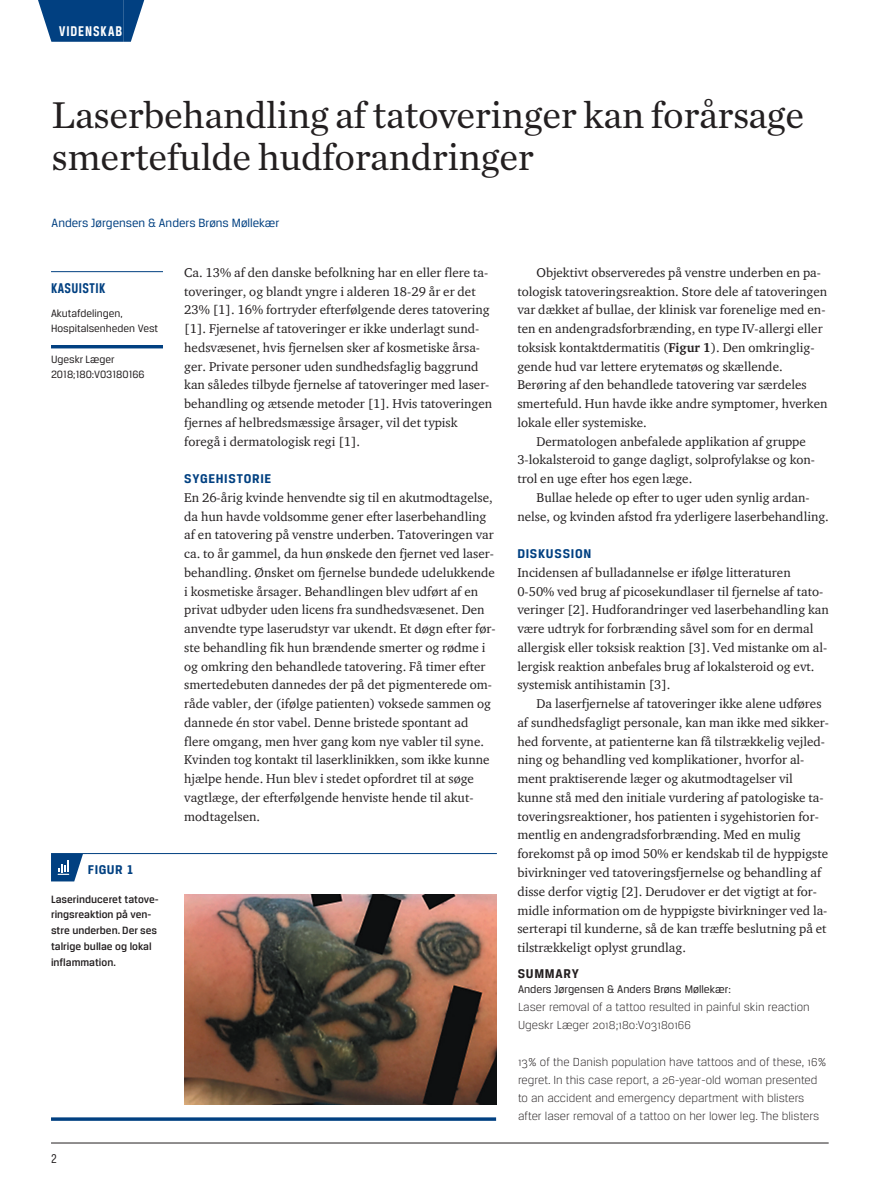
<style>
.page{position:relative;width:893px;height:1191px;background:#fff}
.page>*{position:absolute;margin:0;border:0;box-sizing:border-box;transform-origin:0 0}
.t1{font:39px/42px "Chronicle Text G1";letter-spacing:-.01em;color:#231f20}
.t2{font:700 15px "Breuer Condensed";letter-spacing:.065em;color:#fff}
.t3{font:700 15px "Breuer Condensed";color:#014081}
.t4{font:700 13.5px "Breuer Text";letter-spacing:.05em;color:#014081}
.t5{font:700 13.5px "Breuer Text";letter-spacing:.055em;color:#231f20}
.t6{font:13.5px "Breuer Condensed";color:#231f20}
.t7{font:13.05px/18.8px "ITC Charter Com";color:#231f20}
.t8{font:12.75px "Breuer Text";color:#014081}
.t9{font:300 12.45px/18px "Breuer Text";color:#231f20}
.t10{font:11.7px "Breuer Text";color:#231f20}
.t11{font:500 11.25px/15.8px "Breuer Text";color:#231f20}
.t12{font:11.25px/15px "Breuer Text";color:#231f20}
.s1{font-weight:700}
</style>
<div class="page">
<hr style="left:51px;top:1142px;width:778px;height:1px;background:#231f20">
<div style="left:59px;top:0;width:64px;height:42px;background:#014081"></div>
<svg style="left:38px;top:0;width:21px;height:42px"></svg>
<svg style="left:123px;top:0;width:21px;height:42px"></svg>
<hr style="left:51px;top:271px;width:112px;height:1px;background:#014081">
<hr style="left:51px;top:345px;width:112px;height:3px;background:#014081">
<hr style="left:51px;top:853px;width:37px;height:1px;background:#014081">
<hr style="left:88px;top:853px;width:409px;height:1px;background:#014081">
<svg style="left:51px;top:854px;width:32px;height:27px"></svg>
<img style="left:184px;top:894px;width:312px;height:210px">
<hr style="left:51px;top:1117px;width:445px;height:3px;background:#014081">
<p class="t2" style="left:59px;top:23px;width:65px">VIDENSKAB</p>
<h1 class="t1" style="left:52px;top:92px;width:754px">Laserbehandling af tatoveringer kan forårsage smertefulde hudforandringer</h1>
<p class="t8" style="left:52px;top:215px;width:229px">Anders Jørgensen &amp; Anders Brøns Møllekær</p>
<p class="t7" style="left:184px;top:263px;width:309px">Ca. 13% af den danske befolkning har en eller flere ta&shy;toveringer, og blandt yngre i alderen 18-29 år er det 23% [1]. 16% fortryder efterfølgende deres tatovering [1]. Fjernelse af tatoveringer er ikke underlagt sund&shy;hedsvæsenet, hvis fjernelsen sker af kosmetiske årsa&shy;ger. Private personer uden sundhedsfaglig baggrund kan således tilbyde fjernelse af tatoveringer med laser&shy;behandling og ætsende metoder [1]. Hvis tatoveringen fjernes af helbredsmæssige årsager, vil det typisk foregå i dermatologisk regi [1].</p>
<p class="t4" style="left:184px;top:471px;width:89px">SYGEHISTORIE</p>
<p class="t7" style="left:184px;top:488px;width:313px">En 26-årig kvinde henvendte sig til en akutmodtagelse, da hun havde voldsomme gener efter laserbehandling af en tatovering på venstre underben. Tatoveringen var ca. to år gammel, da hun ønskede den fjernet ved laser&shy;behandling. Ønsket om fjernelse bundede udelukkende i kosmetiske årsager. Behandlingen blev udført af en privat udbyder uden licens fra sundhedsvæsenet. Den anvendte type laserudstyr var ukendt. Et døgn efter før&shy;ste behandling fik hun brændende smerter og rødme i og omkring den behandlede tatovering. Få timer efter smertedebuten dannedes der på det pigmenterede om&shy;råde vabler, der (ifølge patienten) voksede sammen og dannede én stor vabel. Denne bristede spontant ad flere omgang, men hver gang kom nye vabler til syne.<br>Kvinden tog kontakt til laserklinikken, som ikke kunne hjælpe hende. Hun blev i stedet opfordret til at søge vagtlæge, der efterfølgende henviste hende til akut&shy;modtagelsen.</p>
<p class="t3" style="left:51px;top:280px;width:50px">KASUISTIK</p>
<p class="t12" style="left:51px;top:306px;width:109px">Akutafdelingen,<br>Hospitalsenheden Vest</p>
<p class="t12" style="left:51px;top:352px;width:95px">Ugeskr Læger<br>2018;180:V03180166</p>
<p class="t4" style="left:88px;top:862px;width:15px">FIGUR</p>
<p class="t4" style="left:126px;top:862px;width:9px">1</p>
<p class="t11" style="left:51px;top:891px;width:109px">Laserinduceret tatove&shy;ringsreaktion på ven&shy;stre underben. Der ses talrige bullae og lokal inflammation.</p>
<p class="t6" style="left:51px;top:1150px;width:7px">2</p>
<p class="t7" style="left:536px;top:263px;width:286px">Objektivt observeredes på venstre underben en pa-</p>
<p class="t7" style="left:517px;top:281px;width:311px">tologisk tatoveringsreaktion. Store dele af tatoveringen</p>
<p class="t7" style="left:517px;top:300px;width:310px">var dækket af bullae, der klinisk var forenelige med en-</p>
<p class="t7" style="left:517px;top:319px;width:307px">ten en andengradsforbrænding, en type IV-allergi eller</p>
<p class="t7" style="left:517px;top:338px;width:299px">toksisk kontaktdermatitis (<span class="s1">Figur 1</span>). Den omkringlig-</p>
<p class="t7" style="left:517px;top:356px;width:267px">gende hud var lettere erytematøs og skællende.</p>
<p class="t7" style="left:517px;top:375px;width:291px">Berøring af den behandlede tatovering var særdeles</p>
<p class="t7" style="left:517px;top:394px;width:312px">smertefuld. Hun havde ikke andre symptomer, hverken</p>
<p class="t7" style="left:517px;top:413px;width:131px">lokale eller systemiske.</p>
<p class="t7" style="left:536px;top:431px;width:271px">Dermatologen anbefalede applikation af gruppe</p>
<p class="t7" style="left:517px;top:450px;width:299px">3-lokalsteroid to gange dagligt, solprofylakse og kon-</p>
<p class="t7" style="left:517px;top:469px;width:176px">trol en uge efter hos egen læge.</p>
<p class="t7" style="left:536px;top:488px;width:275px">Bullae helede op efter to uger uden synlig ardan-</p>
<p class="t7" style="left:517px;top:506px;width:313px">nelse, og kvinden afstod fra yderligere laserbehandling.</p>
<p class="t4" style="left:517px;top:546px;width:75px">DISKUSSION</p>
<p class="t7" style="left:517px;top:563px;width:313px">Incidensen af bulladannelse er ifølge litteraturen 0-50% ved brug af picosekundlaser til fjernelse af tato&shy;veringer [2]. Hudforandringer ved laserbehandling kan være udtryk for forbrænding såvel som for en dermal allergisk eller toksisk reaktion [3]. Ved mistanke om al&shy;lergisk reaktion anbefales brug af lokalsteroid og evt. systemisk antihistamin [3].</p>
<p class="t7" style="left:517px;top:694px;width:313px;text-indent:19px">Da laserfjernelse af tatoveringer ikke alene udføres af sundhedsfagligt personale, kan man ikke med sikker&shy;hed forvente, at patienterne kan få tilstrækkelig vejled&shy;ning og behandling ved komplikationer, hvorfor al&shy;ment praktiserende læger og akutmodtagelser vil kunne stå med den initiale vurdering af patologiske ta&shy;toveringsreaktioner, hos patienten i sygehistorien for&shy;mentlig en andengradsforbrænding. Med en mulig forekomst på op imod 50% er kendskab til de hyppigste bivirkninger ved tatoveringsfjernelse og behandling af disse derfor vigtig [2]. Derudover er det vigtigt at for&shy;midle information om de hyppigste bivirkninger ved la&shy;serterapi til kunderne, så de kan træffe beslutning på et tilstrækkeligt oplyst grundlag.</p>
<p class="t5" style="left:518px;top:966px;width:54px">SUMMARY</p>
<p class="t10" style="left:518px;top:983px;width:214px">Anders Jørgensen &amp; Anders Brøns Møllekær:</p>
<p class="t9" style="left:518px;top:998px;width:293px">Laser removal of a tattoo resulted in painful skin reaction<br>Ugeskr Læger 2018;180:V03180166</p>
<p class="t9" style="left:518px;top:1052px;width:310px">13% of the Danish population have tattoos and of these, 16% regret. In this case report, a 26-year-old woman presented to an accident and emergency department with blisters after laser removal of a tattoo on her lower leg. The blisters</p>
</div>
